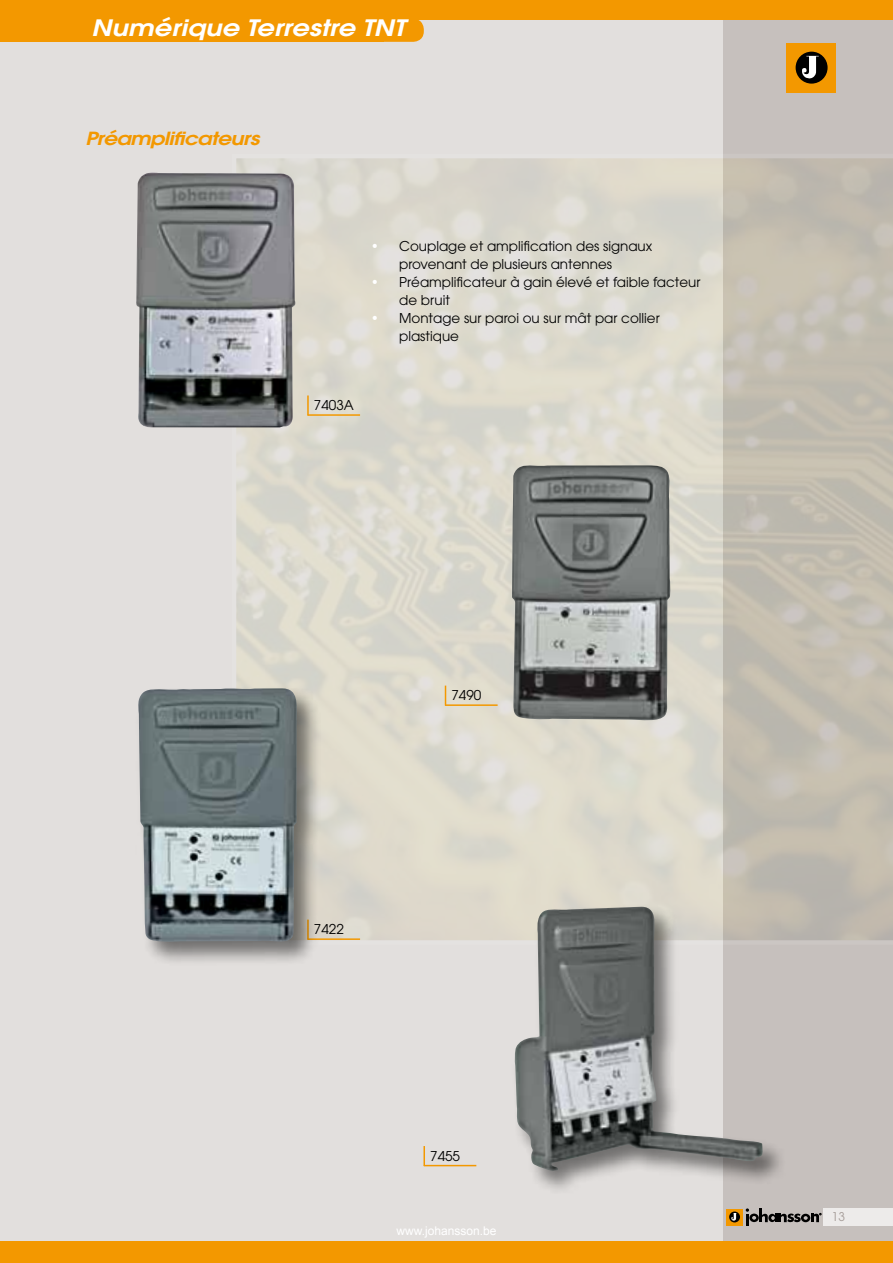
<style>
.page{position:relative;width:893px;height:1263px;background:#e2dfdd}
.page>*{position:absolute;margin:0;border:0;box-sizing:border-box;transform-origin:0 0}
.t1{font:italic 600 22.5px "Avant Garde";color:#fff;scale:1.22 1}
.t2{font:italic 600 18px "Avant Garde";letter-spacing:-.03em;color:#f39800;scale:1.22 1}
.t3{font:13.5px/18px "Avant Garde";color:#000}
.t4{font:12px "Arial";color:#fff}
.t5{font:12px "Avant Garde";color:#a49b97}
.s1{color:#fff}
</style>
<div class="page">
<div style="left:724px;top:0;width:169px;height:1263px;background:#c6c0bd"></div>
<div style="left:0;top:0;width:893px;height:20px;background:#f39800"></div>
<div style="left:0;top:1242px;width:893px;height:21px;background:#f39800"></div>
<div style="left:823px;top:1208px;width:70px;height:17px;background:#edebea"></div>
<div style="left:726px;top:1208px;width:17px;height:17px;background:#f39800"></div>
<svg style="left:729px;top:1211px;width:11px;height:11px"></svg>
<svg style="left:731px;top:1213px;width:6px;height:8px"></svg>
<svg style="left:746px;top:1208px;width:75px;height:17px"></svg>
<div style="left:787px;top:43px;width:49px;height:50px;background:#f39800"></div>
<div style="left:796px;top:52px;width:32px;height:32px;background:#000;border-radius:50%"></div>
<svg style="left:802px;top:56px;width:17px;height:23px"></svg>
<div style="left:1px;top:19px;width:383px;height:23px;background:#f39800"></div>
<div style="left:102px;top:19px;width:322px;height:23px;background:#f39800;border-radius:10px"></div>
<svg style="left:0;top:20px;width:1px;height:22px"></svg>
<svg style="left:236px;top:154px;width:657px;height:786px"></svg>
<hr style="left:307px;top:395px;width:2px;height:20px;background:#f39800">
<hr style="left:308px;top:414px;width:52px;height:2px;background:#f39800">
<svg style="left:445px;top:686px;width:1px;height:18px"></svg>
<hr style="left:445px;top:704px;width:53px;height:2px;background:#f39800">
<img style="left:512px;top:465px;width:160px;height:257px">
<img style="left:136px;top:172px;width:161px;height:256px">
<hr style="left:308px;top:938px;width:52px;height:2px;background:#f39800">
<div style="left:134px;top:684px;width:187px;height:282px;background:#000;opacity:.5"></div>
<img style="left:138px;top:688px;width:160px;height:254px">
<hr style="left:423px;top:1146px;width:2px;height:20px;background:#f39800">
<hr style="left:424px;top:1165px;width:52px;height:1px;background:#f39800">
<div style="left:510px;top:903px;width:276px;height:291px;background:#000;opacity:.5"></div>
<img style="left:514px;top:907px;width:249px;height:264px">
<h1 class="t1" style="left:91px;top:13px;width:259px">Numérique Terrestre TNT</h1>
<h2 class="t2" style="left:85px;top:126px;width:144px">Préamplificateurs</h2>
<p class="t3" style="left:399px;top:237px;width:255px;text-indent:-28px"><span class="s1">•</span> Couplage et amplification des signaux provenant de plusieurs antennes</p>
<p class="t3" style="left:399px;top:273px;width:303px;text-indent:-28px"><span class="s1">•</span> Préamplificateur à gain élevé et faible facteur de bruit</p>
<p class="t3" style="left:399px;top:309px;width:262px;text-indent:-28px"><span class="s1">•</span> Montage sur paroi ou sur mât par collier plastique</p>
<p class="t3" style="left:314px;top:396px;width:41px">7403A</p>
<p class="t3" style="left:451px;top:686px;width:31px">7490</p>
<p class="t3" style="left:314px;top:920px;width:31px">7422</p>
<p class="t3" style="left:430px;top:1147px;width:31px">7455</p>
<p class="t4" style="left:396px;top:1223px;width:102px">www.johansson.be</p>
<p class="t5" style="left:832px;top:1209px;width:15px">13</p>
</div>
